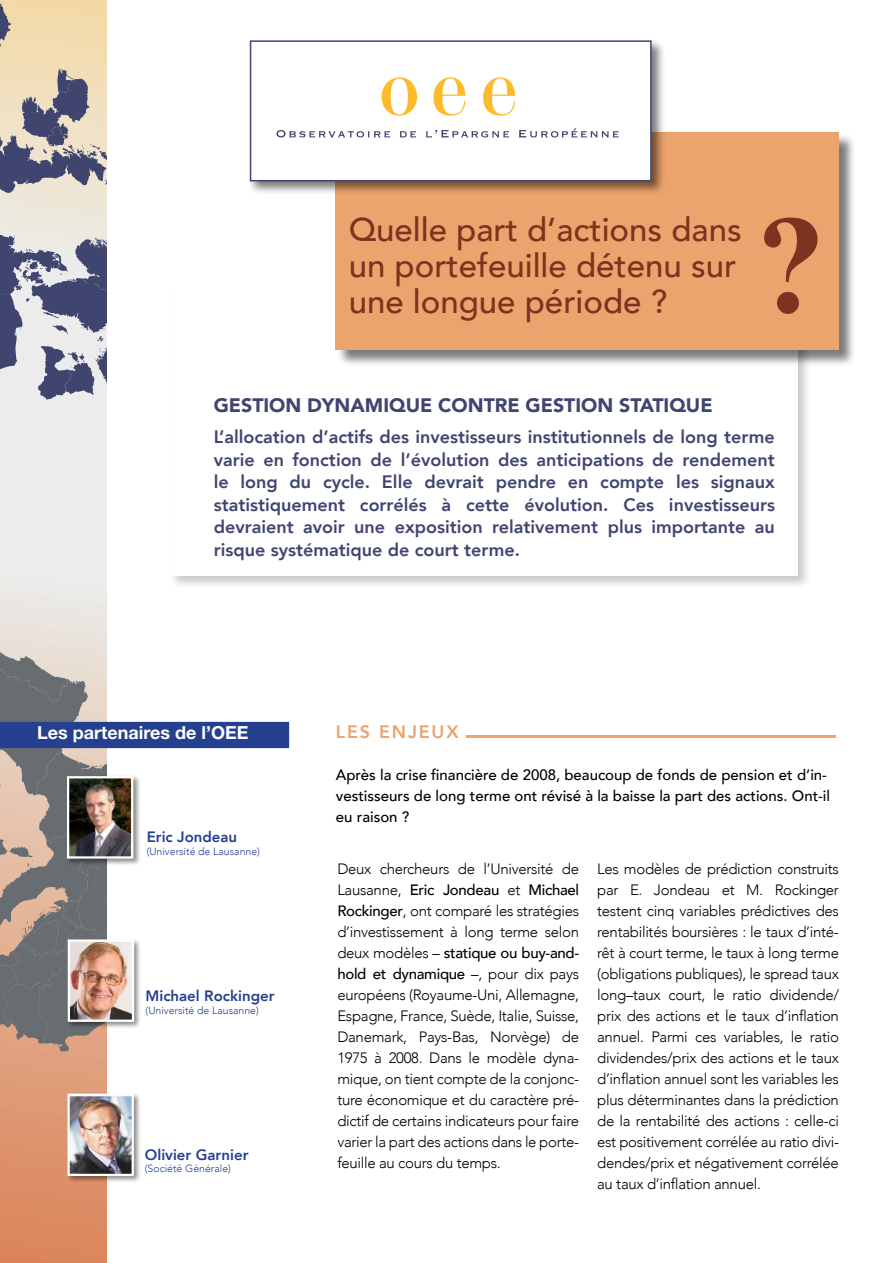
<style>
.page{position:relative;width:893px;height:1263px;background:#fff}
.page>*{position:absolute;margin:0;border:0;box-sizing:border-box;transform-origin:0 0}
.t1{font:700 139.5px "Times New Roman";color:#7c331f}
.t2{font:500 33px/36px "Avenir";color:#7c331f}
.t3{font:900 19.5px "Avenir";color:#404570}
.t4{font:800 18px/22.5px "Avenir";color:#404570;text-align:justify}
.t5{font:700 18px "Helvetica Neue LT Std";color:#fff}
.t6{font:800 18px "Avenir";letter-spacing:.1em;color:#eba36c}
.t7{font:300 15px/21px "Avenir";letter-spacing:-.02em;color:#000;text-align:justify}
.t8{font:500 15px/21px "Avenir";color:#000}
.t9{font:800 15px "Avenir";color:#25408f}
.t10{font:300 10.5px "Avenir";color:#25408f}
.s1{font-weight:500}
</style>
<div class="page">
<div style="left:169px;top:276px;width:643px;height:314px;background:#000;opacity:.21"></div>
<div style="left:171px;top:278px;width:627px;height:298px;background:#fff"></div>
<div style="left:336px;top:133px;width:520px;height:234px;background:#000;opacity:.52"></div>
<div style="left:335px;top:132px;width:504px;height:217px;background:#eca36d"></div>
<div style="left:248px;top:38px;width:418px;height:158px;background:#000;opacity:.52"></div>
<div style="left:251px;top:41px;width:400px;height:140px;background:#fff"></div>
<svg style="left:276px;top:130px;width:114px;height:8px"></svg>
<svg style="left:400px;top:131px;width:16px;height:7px"></svg>
<svg style="left:426px;top:130px;width:83px;height:8px"></svg>
<svg style="left:519px;top:129px;width:100px;height:9px"></svg>
<svg style="left:382px;top:77px;width:35px;height:39px"></svg>
<svg style="left:433px;top:77px;width:32px;height:39px"></svg>
<svg style="left:483px;top:77px;width:32px;height:39px"></svg>
<div style="left:250px;top:40px;width:402px;height:141px;border:2px solid #404570"></div>
<svg style="left:0;top:0;width:107px;height:1263px;background:#e5c4b2"></svg>
<svg style="left:0;top:1px;width:107px;height:205px;background:#c3b7a8"></svg>
<svg style="left:0;top:213px;width:107px;height:211px;background:#abacbb"></svg>
<div style="left:66px;top:1092px;width:75px;height:92px;background:#000;opacity:.45"></div>
<img style="left:70px;top:1096px;width:61px;height:77px">
<div style="left:67px;top:1093px;width:67px;height:83px;border:2px solid #fff"></div>
<svg style="left:0;top:651px;width:289px;height:406px"></svg>
<hr style="left:466px;top:735px;width:369px;height:3px;background:#eca36d">
<h2 class="t2" style="left:349px;top:210px;width:394px">Quelle part d’actions dans un portefeuille détenu sur une longue période ?</h2>
<h1 class="t1" style="left:756px;top:169px;width:71px">?</h1>
<h3 class="t3" style="left:214px;top:388px;width:501px">GESTION DYNAMIQUE CONTRE GESTION STATIQUE</h3>
<p class="t4" style="left:214px;top:425px;width:563px">L’allocation d’actifs des investisseurs institutionnels de long terme varie en fonction de l’évolution des anticipations de rendement le long du cycle. Elle devrait pendre en compte les signaux statistiquement corrélés à cette évolution. Ces investisseurs devraient avoir une exposition relativement plus importante au risque systématique de court terme.</p>
<p class="t5" style="left:37px;top:722px;width:213px">Les partenaires de l’OEE</p>
<p class="t9" style="left:147px;top:823px;width:92px">Eric Jondeau</p>
<p class="t10" style="left:147px;top:845px;width:115px">(Université de Lausanne)</p>
<p class="t9" style="left:146px;top:982px;width:130px">Michael Rockinger</p>
<p class="t10" style="left:146px;top:1004px;width:115px">(Université de Lausanne)</p>
<p class="t9" style="left:145px;top:1141px;width:105px">Olivier Garnier</p>
<p class="t10" style="left:145px;top:1162px;width:87px">(Société Générale)</p>
<p class="t6" style="left:336px;top:715px;width:124px">Les enjeux</p>
<p class="t8" style="left:336px;top:763px;width:496px">Après la crise financière de 2008, beaucoup de fonds de pension et d’in&shy;vestisseurs de long terme ont révisé à la baisse la part des actions. Ont-il eu raison ?</p>
<p class="t7" style="left:337px;top:858px;width:243px">Deux chercheurs de l’Université de Lausanne, <span class="s1">Eric Jondeau</span> et <span class="s1">Michael Rockinger</span>, ont comparé les stratégies d’investissement à long terme selon deux modèles – <span class="s1">statique ou buy-and&shy;hold et dynamique</span> –, pour dix pays européens (Royaume-Uni, Allemagne, Espagne, France, Suède, Italie, Suisse, Danemark, Pays-Bas, Norvège) de 1975 à 2008. Dans le modèle dyna&shy;mique, on tient compte de la conjonc&shy;ture économique et du caractère pré&shy;dictif de certains indicateurs pour faire varier la part des actions dans le porte&shy;feuille au cours du temps.</p>
<p class="t7" style="left:597px;top:858px;width:243px">Les modèles de prédiction construits par E. Jondeau et M. Rockinger testent cinq variables prédictives des rentabilités boursières : le taux d’inté&shy;rêt à court terme, le taux à long terme (obligations publiques), le spread taux long–taux court, le ratio dividende/ prix des actions et le taux d’inflation annuel. Parmi ces variables, le ratio dividendes/prix des actions et le taux d’inflation annuel sont les variables les plus déterminantes dans la prédiction de la rentabilité des actions : celle-ci est positivement corrélée au ratio divi&shy;dendes/prix et négativement corrélée au taux d’inflation annuel.</p>
</div>
